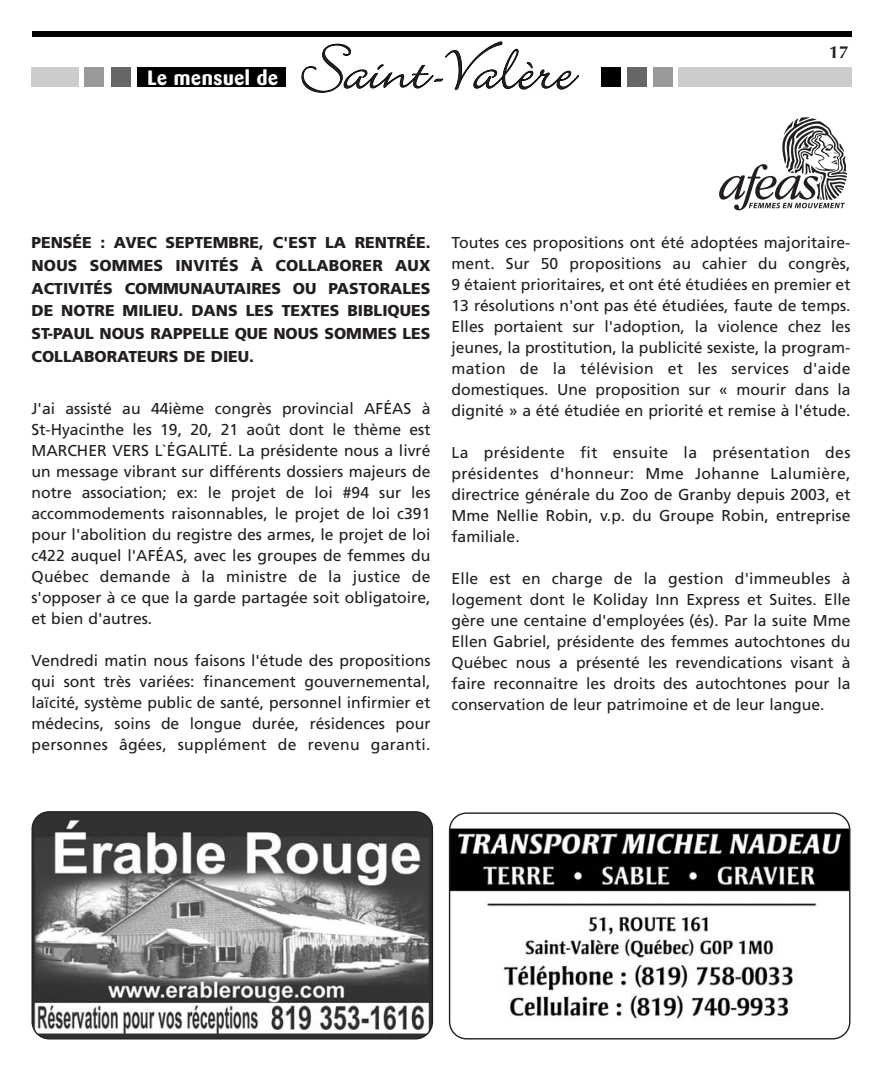
<style>
.page{position:relative;width:882px;height:1071px;background:#fff}
.page>*{position:absolute;margin:0;border:0;box-sizing:border-box;transform-origin:0 0}
.t1{font:700 20.65px "Barmeno";letter-spacing:.03em;color:#fff}
.t2{font:700 17.5px "Optima";color:#231f20}
.t3{font:15.75px/21px "Frutiger";color:#231f20;text-align:justify}
.t4{font:900 15.75px/22.8px "Frutiger";color:#231f20;text-align:justify}
</style>
<div class="page">
<div style="left:32px;top:31px;width:820px;height:6px;background:#000"></div>
<div style="left:601px;top:67px;width:19px;height:20px;background:#000"></div>
<div style="left:627px;top:67px;width:20px;height:20px;background:#666"></div>
<div style="left:653px;top:67px;width:20px;height:20px;background:#999"></div>
<div style="left:678px;top:67px;width:174px;height:20px;background:#ccc"></div>
<div style="left:137px;top:67px;width:149px;height:20px;background:#000"></div>
<div style="left:111px;top:67px;width:19px;height:20px;background:#666"></div>
<div style="left:85px;top:67px;width:19px;height:20px;background:#999"></div>
<div style="left:32px;top:67px;width:47px;height:20px;background:#ccc"></div>
<svg style="left:301px;top:41px;width:278px;height:52px"></svg>
<svg style="left:449px;top:812px;width:401px;height:228px"></svg>
<svg style="left:32px;top:811px;width:401px;height:229px"></svg>
<svg style="left:719px;top:117px;width:128px;height:93px"></svg>
<h1 class="t1" style="left:148px;top:69px;width:132px">Le mensuel de</h1>
<p class="t2" style="left:829px;top:45px;width:21px">17</p>
<p class="t4" style="left:32px;top:232px;width:401px">PENSÉE : AVEC SEPTEMBRE, C'EST LA RENTRÉE.<br>NOUS SOMMES INVITÉS À COLLABORER AUX ACTIVITÉS COMMUNAUTAIRES OU PASTORALES DE NOTRE MILIEU. DANS LES TEXTES BIBLIQUES ST-PAUL NOUS RAPPELLE QUE NOUS SOMMES LES COLLABORATEURS DE DIEU.</p>
<p class="t3" style="left:32px;top:400px;width:401px">J'ai assisté au 44ième congrès provincial AFÉAS à St-Hyacinthe les 19, 20, 21 août dont le thème est MARCHER VERS L`ÉGALITÉ. La présidente nous a livré un message vibrant sur différents dossiers majeurs de notre association; ex: le projet de loi #94 sur les accommodements raisonnables, le projet de loi c391 pour l'abolition du registre des armes, le projet de loi c422 auquel l'AFÉAS, avec les groupes de femmes du Québec demande à la ministre de la justice de s'opposer à ce que la garde partagée soit obligatoire, et bien d'autres.</p>
<p class="t3" style="left:32px;top:652px;width:401px">Vendredi matin nous faisons l'étude des propositions qui sont très variées: financement gouvernemental, laïcité, système public de santé, personnel infirmier et médecins, soins de longue durée, résidences pour personnes âgées, supplément de revenu garanti.</p>
<p class="t3" style="left:451px;top:233px;width:401px">Toutes ces propositions ont été adoptées majoritaire&shy;ment. Sur 50 propositions au cahier du congrès, 9 étaient prioritaires, et ont été étudiées en premier et 13 résolutions n'ont pas été étudiées, faute de temps.<br>Elles portaient sur l'adoption, la violence chez les jeunes, la prostitution, la publicité sexiste, la program&shy;mation de la télévision et les services d'aide domestiques. Une proposition sur « mourir dans la dignité » a été étudiée en priorité et remise à l'étude.</p>
<p class="t3" style="left:452px;top:443px;width:401px">La présidente fit ensuite la présentation des présidentes d'honneur: Mme Johanne Lalumière, directrice générale du Zoo de Granby depuis 2003, et Mme Nellie Robin, v.p. du Groupe Robin, entreprise familiale.</p>
<p class="t3" style="left:452px;top:569px;width:401px">Elle est en charge de la gestion d'immeubles à logement dont le Koliday Inn Express et Suites. Elle gère une centaine d'employées (és). Par la suite Mme Ellen Gabriel, présidente des femmes autochtones du Québec nous a présenté les revendications visant à faire reconnaitre les droits des autochtones pour la conservation de leur patrimoine et de leur langue.</p>
</div>
